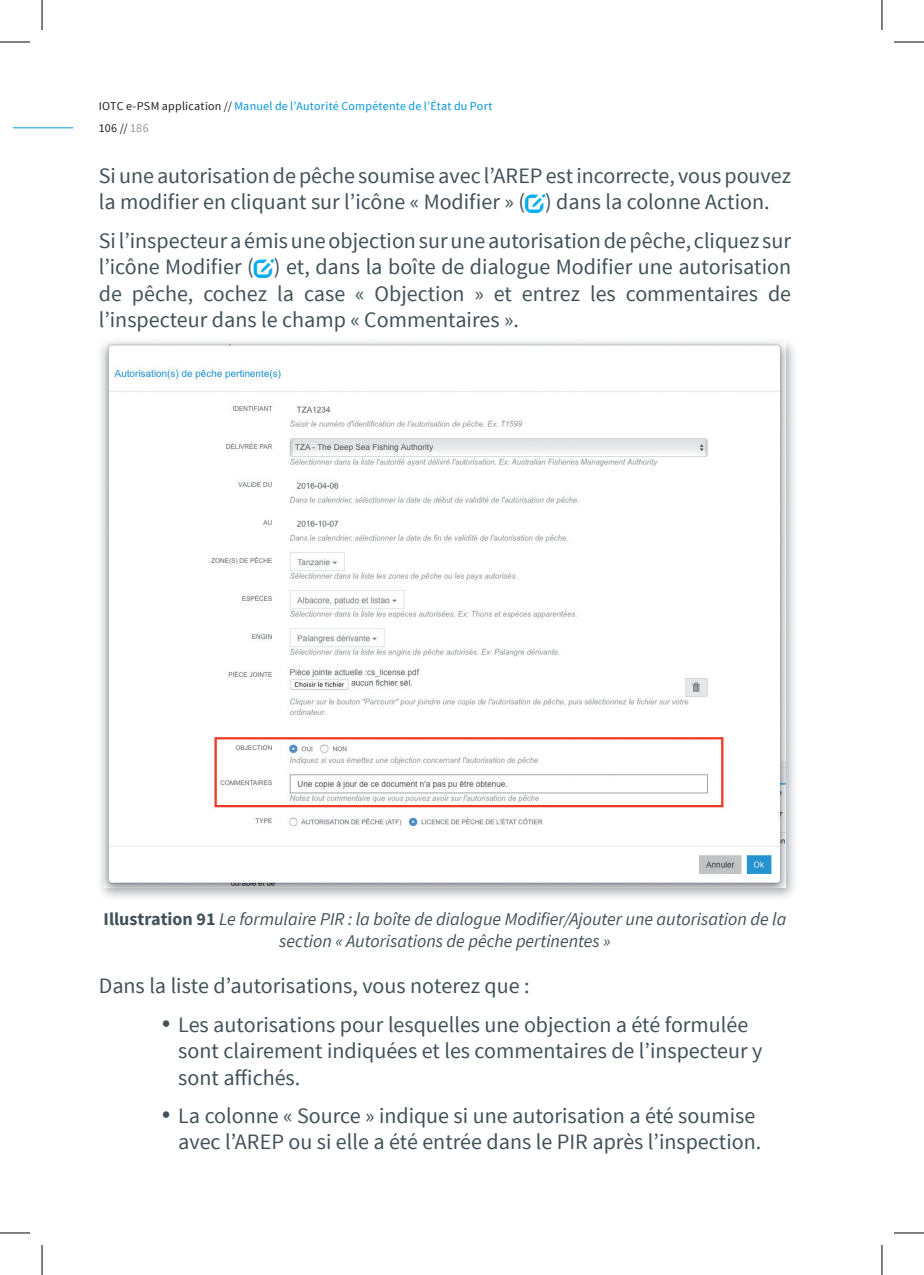
<style>
.page{position:relative;width:924px;height:1275px;background:#fff}
.page>*{position:absolute;margin:0;border:0;box-sizing:border-box;transform-origin:0 0}
.t1{font:22px/26.4px "Source Sans Pro";color:#425159}
.t2{font:italic 18px/21.6px "Source Sans Pro";color:#425159;text-align:center}
.t3{font:12px/22px "Source Sans Pro";letter-spacing:.02em;color:#0096db}
.s1{color:#231f20}
.s2{color:#939598}
.s3{font-weight:700;font-style:normal}
</style>
<div class="page">
<hr style="left:14px;top:127px;width:59px;height:1px;background:#0096db">
<div style="left:96px;top:337px;width:702px;height:564px;background:#425159;opacity:.5"></div>
<img style="left:104px;top:343px;width:681px;height:544px">
<hr style="left:0;top:42px;width:30px;height:1px;background:#000">
<hr style="left:893px;top:42px;width:30px;height:1px;background:#000">
<hr style="left:0;top:1232px;width:30px;height:1px;background:#000">
<hr style="left:893px;top:1232px;width:30px;height:1px;background:#000">
<hr style="left:42px;top:0;width:1px;height:30px;background:#000">
<hr style="left:42px;top:1245px;width:1px;height:30px;background:#000">
<hr style="left:881px;top:0;width:1px;height:30px;background:#000">
<hr style="left:881px;top:1245px;width:1px;height:30px;background:#000">
<p class="t3" style="left:99px;top:95px;width:395px"><span class="s1">IOTC e-PSM application //</span> Manuel de l’Autorité Compétente de l’État du Port<br><span class="s1">106 //</span> <span class="s2">186</span></p>
<p class="t1" style="left:99px;top:163px;width:693px">Si une autorisation de pêche soumise avec l’AREP est incorrecte, vous pouvez la modifier en cliquant sur l’icône « Modifier » ( ) dans la colonne Action.</p>
<p class="t1" style="left:99px;top:228px;width:693px;text-align:justify">Si l’inspecteur a émis une objection sur une autorisation de pêche, cliquez sur l’icône Modifier ( ) et, dans la boîte de dialogue Modifier une autorisation de pêche, cochez la case « Objection » et entrez les commentaires de l’inspecteur dans le champ « Commentaires ».</p>
<p class="t2" style="left:103px;top:908px;width:684px"><span class="s3">Illustration 91</span> Le formulaire PIR : la boîte de dialogue Modifier/Ajouter une autorisation de la section « Autorisations de pêche pertinentes »</p>
<p class="t1" style="left:99px;top:973px;width:432px">Dans la liste d’autorisations, vous noterez que :</p>
<p class="t1" style="left:178px;top:1011px;width:585px;text-indent:-17px">• Les autorisations pour lesquelles une objection a été formulée sont clairement indiquées et les commentaires de l’inspecteur y sont affichés.</p>
<p class="t1" style="left:161px;top:1102px;width:601px;text-align:right">• La colonne « Source » indique si une autorisation a été soumise avec l’AREP ou si elle a été entrée dans le PIR après l’inspection.</p>
</div>
